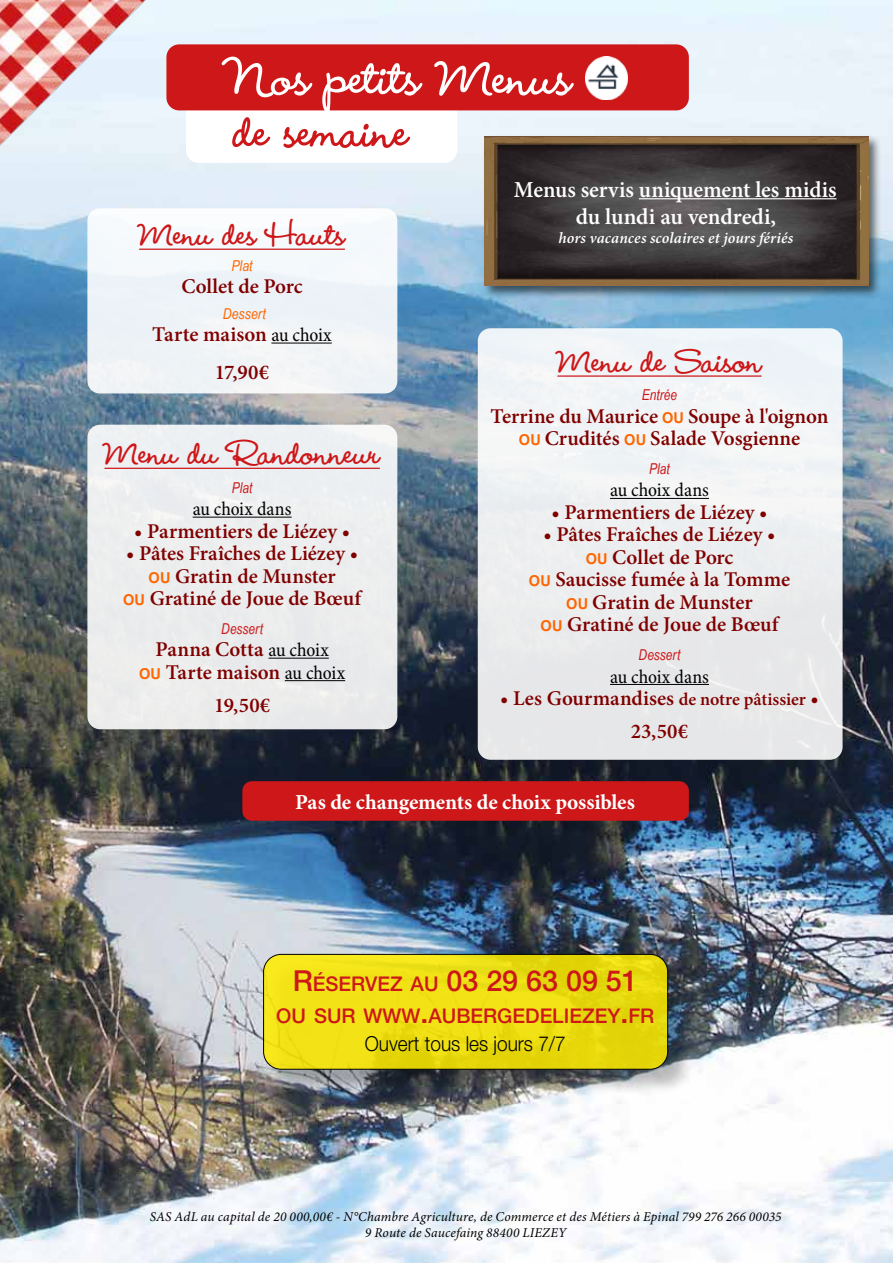
<style>
.page{position:relative;width:893px;height:1263px;background:#fff}
.page>*{position:absolute;margin:0;border:0;box-sizing:border-box;transform-origin:0 0}
.t1{font:700 64.5px "Wendy LP";letter-spacing:.005em;color:#fff;scale:1.04 1}
.t2{font:700 58.5px "Wendy LP";letter-spacing:.01em;color:#cd1719;scale:1.04 1}
.t3{font:700 41.25px "Wendy LP";letter-spacing:.005em;color:#cd1719}
.t4{font:500 28.95px "Helvetica Neue";color:#cd1719}
.t5{font:600 22.8px/27.2px "Minion Pro";letter-spacing:-.01em;color:#fff;text-align:center}
.t6{font:700 21.3px "Minion Pro";letter-spacing:-.01em;color:#fff}
.t7{font:600 21px/22.5px "Minion Pro";letter-spacing:-.005em;color:#800000;text-align:center}
.t8{font:300 20.7px "Helvetica Neue";color:#000;scale:.92 1}
.t9{font:500 20.25px "Helvetica Neue";color:#cd1719}
.t10{font:condensed 19.5px "Minion Pro";color:#000}
.t11{font:italic 600 15.75px "Minion Pro";letter-spacing:.005em;color:#fff}
.t12{font:italic 15px "Arial Narrow";letter-spacing:.005em;color:#cd1719}
.t13{font:italic 15px "Arial Narrow";letter-spacing:.005em;color:#ff6500}
.t14{font:italic 13.5px/16.2px "Minion Pro";letter-spacing:.01em;color:#000;text-align:center}
.s1{font-weight:400;font-stretch:condensed;font-size:19.5px;color:#000}
.s2{font-family:"Arial";font-weight:700;font-size:15px;color:#ff6500}
.s3{font-size:18px}
.s4{font-size:20.25px}
.s5{font-size:28.95px}
</style>
<div class="page">
<img style="left:0;top:0;width:893px;height:1263px">
<div style="left:482px;top:135px;width:400px;height:164px;background:#000;opacity:.57"></div>
<img style="left:484px;top:137px;width:384px;height:149px">
<div style="left:478px;top:328px;width:365px;height:432px;background:#eceff0;border-radius:13px"></div>
<hr style="left:557px;top:375px;width:205px;height:2px;background:#cd1719">
<hr style="left:610px;top:498px;width:99px;height:1px;background:#000">
<hr style="left:610px;top:684px;width:99px;height:1px;background:#000">
<div style="left:87px;top:425px;width:310px;height:304px;background:#ecedee;border-radius:13px"></div>
<hr style="left:104px;top:468px;width:276px;height:1px;background:#cd1719">
<hr style="left:193px;top:517px;width:99px;height:1px;background:#000">
<hr style="left:268px;top:658px;width:61px;height:1px;background:#000">
<hr style="left:285px;top:680px;width:60px;height:1px;background:#000">
<div style="left:87px;top:208px;width:310px;height:185px;background:#f2f5f8;border-radius:12px"></div>
<hr style="left:139px;top:249px;width:206px;height:1px;background:#cd1719">
<hr style="left:271px;top:343px;width:61px;height:1px;background:#000">
<img style="left:0;top:0;width:158px;height:158px">
<div style="left:186px;top:102px;width:271px;height:61px;background:#fff;border-radius:13px"></div>
<div style="left:166px;top:44px;width:523px;height:66px;background:#cd1719;border-radius:13px"></div>
<img style="left:585px;top:57px;width:43px;height:42px">
<div style="left:242px;top:781px;width:447px;height:40px;background:#cd1719;border-radius:10px"></div>
<hr style="left:639px;top:198px;width:197px;height:1px;background:#fff">
<div style="left:267px;top:957px;width:426px;height:138px;background:#000;opacity:.29"></div>
<div style="left:264px;top:954px;width:404px;height:115px;background:linear-gradient(to right,#f5e519,#e3d50a);border-radius:18px"></div>
<div style="left:263px;top:954px;width:405px;height:115px;border:1px solid #000;border-radius:18px"></div>
<h1 class="t1" style="left:227px;top:39px;width:333px">Nos petits Menus</h1>
<h2 class="t2" style="left:234px;top:96px;width:169px">de semaine</h2>
<h3 class="t3" style="left:139px;top:209px;width:207px">Menu des Hauts</h3>
<p class="t13" style="left:231px;top:255px;width:23px">Plat</p>
<p class="t7" style="left:181px;top:275px;width:123px">Collet de Porc</p>
<p class="t13" style="left:223px;top:303px;width:45px">Dessert</p>
<p class="t7" style="left:152px;top:315px;width:181px;line-height:37.5px">Tarte maison <span class="s1">au choix<br></span>17,90€</p>
<h3 class="t3" style="left:104px;top:428px;width:277px">Menu du Randonneur</h3>
<p class="t12" style="left:232px;top:477px;width:22px">Plat</p>
<p class="t10" style="left:193px;top:497px;width:100px">au choix dans</p>
<p class="t7" style="left:134px;top:520px;width:217px">• Parmentiers de Liézey •</p>
<p class="t7" style="left:123px;top:542px;width:239px">• Pâtes Fraîches de Liézey •<br><span class="s2">OU</span> Gratin de Munster<br><span class="s2">OU</span> Gratiné de Joue de Bœuf</p>
<p class="t12" style="left:221px;top:618px;width:43px">Dessert</p>
<p class="t7" style="left:139px;top:638px;width:208px">Panna Cotta <span class="s1">au choix<br></span><span class="s2">OU</span> Tarte maison <span class="s1">au choix</span></p>
<p class="t7" style="left:214px;top:694px;width:58px">19,50€</p>
<p class="t5" style="left:514px;top:175px;width:324px">Menus servis uniquement les midis du lundi au vendredi,</p>
<p class="t11" style="left:558px;top:227px;width:236px">hors vacances scolaires et jours fériés</p>
<h3 class="t3" style="left:557px;top:336px;width:206px">Menu de Saison</h3>
<p class="t12" style="left:642px;top:385px;width:37px">Entrée</p>
<p class="t7" style="left:491px;top:405px;width:339px">Terrine du Maurice <span class="s2">OU</span> Soupe à l'oignon<br><span class="s2">OU</span> Crudités <span class="s2">OU</span> Salade Vosgienne</p>
<p class="t12" style="left:649px;top:458px;width:22px">Plat</p>
<p class="t10" style="left:610px;top:479px;width:100px">au choix dans</p>
<p class="t7" style="left:551px;top:501px;width:217px">• Parmentiers de Liézey •</p>
<p class="t7" style="left:529px;top:523px;width:263px">• Pâtes Fraîches de Liézey •<br><span class="s2">OU</span> Collet de Porc<br><span class="s2">OU</span> Saucisse fumée à la Tomme<br><span class="s2">OU</span> Gratin de Munster<br><span class="s2">OU</span> Gratiné de Joue de Bœuf</p>
<p class="t12" style="left:639px;top:644px;width:43px">Dessert</p>
<p class="t10" style="left:610px;top:665px;width:100px">au choix dans</p>
<p class="t7" style="left:500px;top:682px;width:320px;line-height:33px">• Les Gourmandises <span class="s3">de notre pâtissier</span> •<br>23,50€</p>
<p class="t6" style="left:295px;top:787px;width:341px">Pas de changements de choix possibles</p>
<h3 class="t4" style="left:293px;top:958px;width:347px">R<span class="s4">ÉSERVEZ AU</span> 03 29 63 09 51</h3>
<p class="t9" style="left:276px;top:999px;width:378px">OU SUR WWW<span class="s5">.</span>AUBERGEDELIEZEY<span class="s5">.</span>FR</p>
<p class="t8" style="left:365px;top:1027px;width:220px">Ouvert tous les jours 7/7</p>
<p class="t14" style="left:150px;top:1209px;width:633px">SAS AdL au capital de 20 000,00€ - N°Chambre Agriculture, de Commerce et des Métiers à Epinal 799 276 266 00035<br>9 Route de Saucefaing 88400 LIEZEY</p>
</div>
